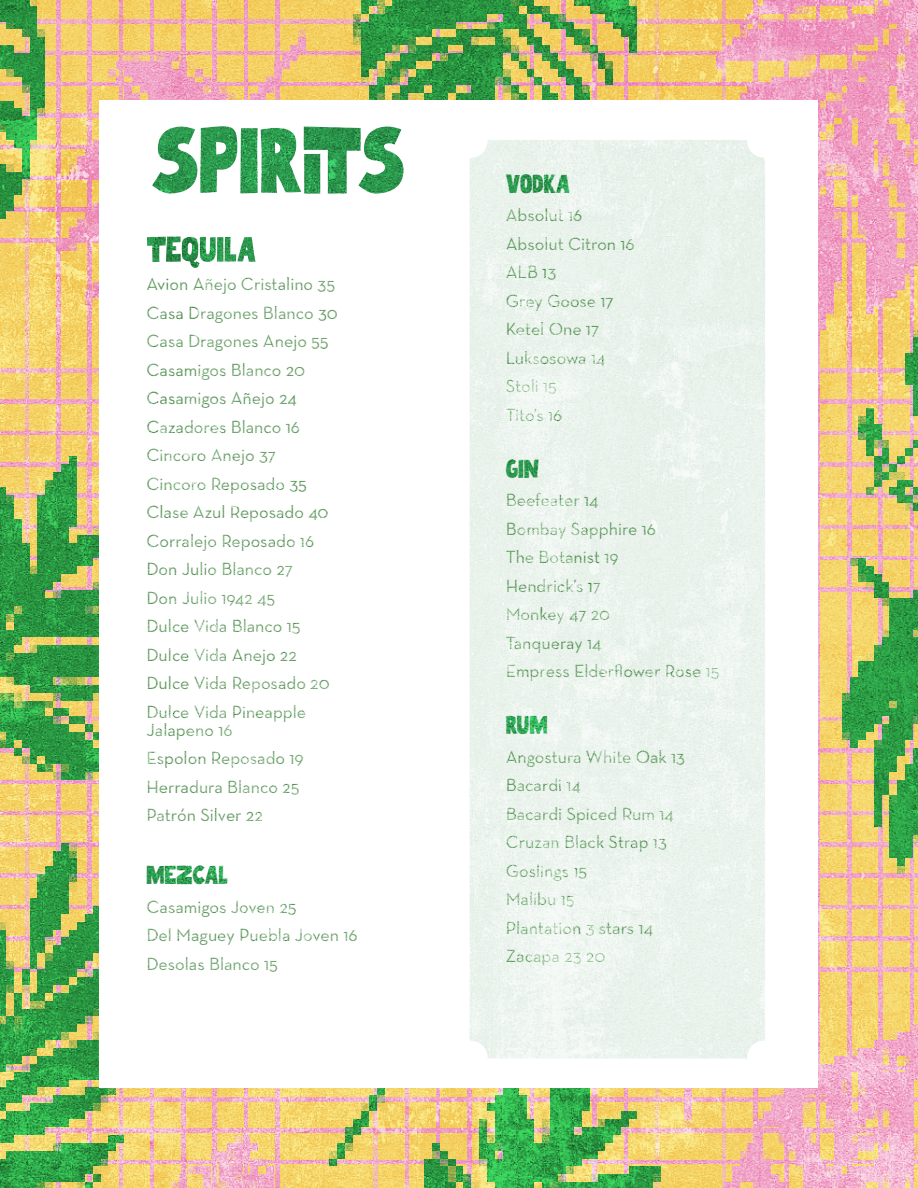
<style>
.page{position:relative;width:918px;height:1188px;background:#fff}
.page>*{position:absolute;margin:0;border:0;box-sizing:border-box;transform-origin:0 0}
.Description{font:135px "Beautiful Freak";color:#268343}
.Dish_name{font:51px "Beautiful Freak";color:#268343}
.Dish_name-2{font:37.5px "Beautiful Freak";color:#268343}
.Dish_name-3{font:18px/18px "Neutra Text";color:#5e965d}
</style>
<div class="page">
<img style="left:0;top:0;width:918px;height:1188px">
<div style="left:100px;top:100px;width:718px;height:988px;background:#fff"></div>
<div style="left:470px;top:140px;width:295px;height:919px;background:#ebf3ed;border-radius:18px"></div>
<p class="Description" style="left:151px;top:106px;width:256px">SPIRITS</p>
<p class="Dish_name" style="left:146px;top:229px;width:111px">TEQUILA</p>
<p class="Dish_name-3" style="left:146px;top:275px;width:190px">Avion Añejo Cristalino 35</p>
<p class="Dish_name-3" style="left:146px;top:303px;width:193px">Casa Dragones Blanco 30</p>
<p class="Dish_name-3" style="left:146px;top:332px;width:184px">Casa Dragones Anejo 55</p>
<p class="Dish_name-3" style="left:146px;top:360px;width:160px">Casamigos Blanco 20</p>
<p class="Dish_name-3" style="left:146px;top:389px;width:152px">Casamigos Añejo 24</p>
<p class="Dish_name-3" style="left:146px;top:417px;width:155px">Cazadores Blanco 16</p>
<p class="Dish_name-3" style="left:146px;top:446px;width:131px">Cincoro Anejo 37</p>
<p class="Dish_name-3" style="left:146px;top:474px;width:162px">Cincoro Reposado 35</p>
<p class="Dish_name-3" style="left:146px;top:503px;width:184px">Clase Azul Reposado 40</p>
<p class="Dish_name-3" style="left:146px;top:531px;width:169px">Corralejo Reposado 16</p>
<p class="Dish_name-3" style="left:146px;top:560px;width:148px">Don Julio Blanco 27</p>
<p class="Dish_name-3" style="left:146px;top:588px;width:130px">Don Julio 1942 45</p>
<p class="Dish_name-3" style="left:146px;top:617px;width:156px">Dulce Vida Blanco 15</p>
<p class="Dish_name-3" style="left:146px;top:645px;width:152px">Dulce Vida Anejo 22</p>
<p class="Dish_name-3" style="left:146px;top:674px;width:185px">Dulce Vida Reposado 20</p>
<p class="Dish_name-3" style="left:146px;top:702px;width:161px">Dulce Vida Pineapple<br>Jalapeno 16</p>
<p class="Dish_name-3" style="left:146px;top:749px;width:159px">Espolon Reposado 19</p>
<p class="Dish_name-3" style="left:146px;top:777px;width:154px">Herradura Blanco 25</p>
<p class="Dish_name-3" style="left:146px;top:806px;width:118px">Patrón Silver 22</p>
<p class="Dish_name-2" style="left:146px;top:860px;width:83px">Mezcal</p>
<p class="Dish_name-3" style="left:146px;top:897px;width:152px">Casamigos Joven 25</p>
<p class="Dish_name-3" style="left:146px;top:926px;width:213px">Del Maguey Puebla Joven 16</p>
<p class="Dish_name-3" style="left:146px;top:954px;width:133px">Desolas Blanco 15</p>
<p class="Dish_name-2" style="left:506px;top:169px;width:66px">VODKA</p>
<p class="Dish_name-3" style="left:506px;top:206px;width:78px">Absolut 16</p>
<p class="Dish_name-3" style="left:506px;top:235px;width:131px">Absolut Citron 16</p>
<p class="Dish_name-3" style="left:506px;top:263px;width:52px">ALB 13</p>
<p class="Dish_name-3" style="left:506px;top:292px;width:109px">Grey Goose 17</p>
<p class="Dish_name-3" style="left:506px;top:320px;width:95px">Ketel One 17</p>
<p class="Dish_name-3" style="left:506px;top:349px;width:101px">Luksosowa 14</p>
<p class="Dish_name-3" style="left:506px;top:377px;width:53px">Stoli 15</p>
<p class="Dish_name-3" style="left:506px;top:406px;width:58px">Tito’s 16</p>
<p class="Dish_name-2" style="left:506px;top:454px;width:35px">GIN</p>
<p class="Dish_name-3" style="left:506px;top:491px;width:94px">Beefeater 14</p>
<p class="Dish_name-3" style="left:506px;top:520px;width:152px">Bombay Sapphire 16</p>
<p class="Dish_name-3" style="left:506px;top:548px;width:115px">The Botanist 19</p>
<p class="Dish_name-3" style="left:506px;top:577px;width:97px">Hendrick’s 17</p>
<p class="Dish_name-3" style="left:506px;top:605px;width:106px">Monkey 47 20</p>
<p class="Dish_name-3" style="left:506px;top:634px;width:97px">Tanqueray 14</p>
<p class="Dish_name-3" style="left:506px;top:662px;width:215px">Empress Elderflower Rose 15</p>
<p class="Dish_name-2" style="left:506px;top:710px;width:43px">RUM</p>
<p class="Dish_name-3" style="left:506px;top:748px;width:181px">Angostura White Oak 13</p>
<p class="Dish_name-3" style="left:506px;top:776px;width:77px">Bacardi 14</p>
<p class="Dish_name-3" style="left:506px;top:805px;width:170px">Bacardi Spiced Rum 14</p>
<p class="Dish_name-3" style="left:506px;top:833px;width:163px">Cruzan Black Strap 13</p>
<p class="Dish_name-3" style="left:506px;top:862px;width:83px">Goslings 15</p>
<p class="Dish_name-3" style="left:506px;top:890px;width:70px">Malibu 15</p>
<p class="Dish_name-3" style="left:506px;top:919px;width:149px">Plantation 3 stars 14</p>
<p class="Dish_name-3" style="left:506px;top:947px;width:101px">Zacapa 23 20</p>
</div>
